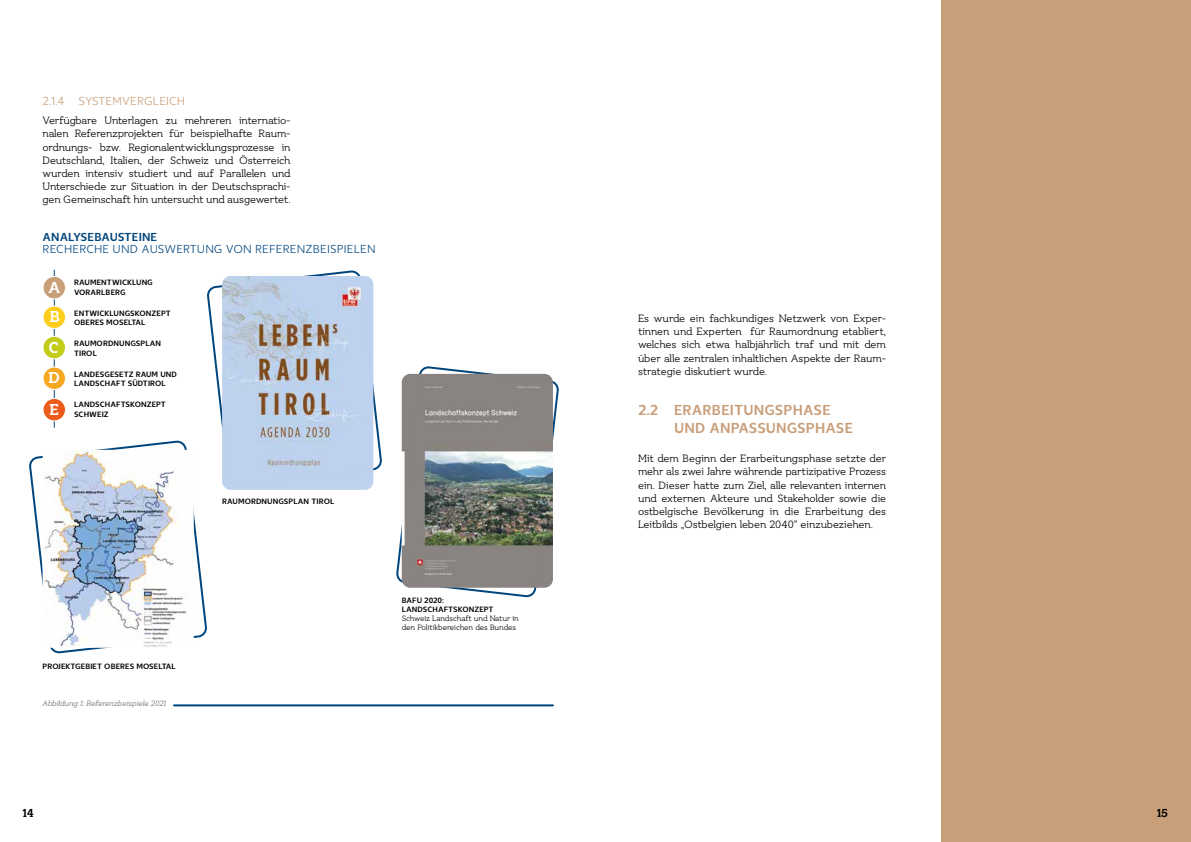
<style>
.page{position:relative;width:1191px;height:842px;background:#fff}
.page>*{position:absolute;margin:0;border:0;box-sizing:border-box;transform-origin:0 0}
.t1{font:700 16.4px/30.8px "Ostbe Serif";color:#fff;text-align:justify}
.t2{font:700 15px/18px "Ostbe Sans";letter-spacing:.01em;color:#c99f7a}
.t3{font:12px "Ostbe Sans";letter-spacing:.01em;color:#00457c}
.t4{font:12px "Ostbe Sans";letter-spacing:.01em;color:#c99f7a}
.t5{font:700 12px "Ostbe Sans";letter-spacing:.01em;color:#00457c}
.t6{font:700 12px "Ostbe Serif";color:#000}
.t7{font:11px/13.2px "Ostbe Serif";letter-spacing:-.015em;color:#000;text-align:justify}
.t8{font:700 8px/9.6px "Ostbe Sans";letter-spacing:.01em;color:#000}
.t9{font:8px/9px "Ostbe Serif";letter-spacing:-.01em;color:#000}
.t10{font:italic 8px "Ostbe Serif";letter-spacing:-.02em;color:#706f6f}
</style>
<div class="page">
<svg style="left:396px;top:366px;width:163px;height:232px"></svg>
<img style="left:402px;top:374px;width:151px;height:214px">
<hr style="left:174px;top:704px;width:379px;height:2px;background:#00457c">
<hr style="left:54px;top:270px;width:1px;height:157px;background:#00457c">
<svg style="left:30px;top:271px;width:351px;height:382px"></svg>
<img style="left:222px;top:276px;width:151px;height:214px">
<img style="left:43px;top:450px;width:151px;height:198px">
<div style="left:941px;top:0;width:250px;height:842px;background:#c99f7a"></div>
<p class="t4" style="left:43px;top:95px;width:144px">2.1.4 SYSTEMVERGLEICH</p>
<p class="t7" style="left:43px;top:115px;width:250px">Verfügbare Unterlagen zu mehreren internatio&shy;nalen Referenzprojekten für beispielhafte Raum&shy;ordnungs- bzw. Regionalentwicklungsprozesse in Deutschland, Italien, der Schweiz und Österreich wurden intensiv studiert und auf Parallelen und Unterschiede zur Situation in der Deutschsprachi&shy;gen Gemeinschaft hin untersucht und ausgewertet.</p>
<p class="t5" style="left:43px;top:230px;width:116px">ANALYSEBAUSTEINE</p>
<p class="t3" style="left:43px;top:242px;width:334px">RECHERCHE UND AUSWERTUNG VON REFERENZBEISPIELEN</p>
<h1 class="t1" style="left:48px;top:273px;width:13px">A</h1>
<h1 class="t1" style="left:48px;top:302px;width:13px">B C D E</h1>
<p class="t8" style="left:74px;top:278px;width:80px">RAUMENTWICKLUNG<br>VORARLBERG</p>
<p class="t8" style="left:74px;top:309px;width:98px">ENTWICKLUNGSKONZEPT<br>OBERES MOSELTAL</p>
<p class="t8" style="left:74px;top:339px;width:89px">RAUMORDNUNGSPLAN<br>TIROL</p>
<p class="t8" style="left:74px;top:370px;width:104px">LANDESGESETZ RAUM UND<br>LANDSCHAFT SÜDTIROL</p>
<p class="t8" style="left:74px;top:400px;width:93px">LANDSCHAFTSKONZEPT<br>SCHWEIZ</p>
<p class="t8" style="left:222px;top:497px;width:114px">RAUMORDNUNGSPLAN TIROL</p>
<p class="t8" style="left:43px;top:661px;width:135px">PROJEKTGEBIET OBERES MOSELTAL</p>
<p class="t10" style="left:43px;top:699px;width:125px">Abbildung 1: Referenzbeispiele 2021</p>
<p class="t8" style="left:402px;top:596px;width:93px;line-height:9px">BAFU 2020:<br>LANDSCHAFTSKONZEPT</p>
<p class="t9" style="left:402px;top:614px;width:119px">Schweiz Landschaft und Natur in den Politikbereichen des Bundes</p>
<p class="t7" style="left:638px;top:312px;width:250px">Es wurde ein fachkundiges Netzwerk von Exper&shy;tinnen und Experten für Raumordnung etabliert, welches sich etwa halbjährlich traf und mit dem über alle zentralen inhaltlichen Aspekte der Raum&shy;strategie diskutiert wurde.</p>
<h2 class="t2" style="left:674px;top:402px;width:180px;text-indent:-36px">2.2 ERARBEITUNGSPHASE<br>UND ANPASSUNGSPHASE</h2>
<p class="t7" style="left:638px;top:453px;width:250px">Mit dem Beginn der Erarbeitungsphase setzte der mehr als zwei Jahre währende partizipative Prozess ein. Dieser hatte zum Ziel, alle relevanten internen und externen Akteure und Stakeholder sowie die ostbelgische Bevölkerung in die Erarbeitung des Leitbilds „Ostbelgien leben 2040" einzubeziehen.</p>
<p class="t6" style="left:23px;top:806px;width:13px">14</p>
<p class="t6" style="left:1157px;top:806px;width:13px">15</p>
</div>
